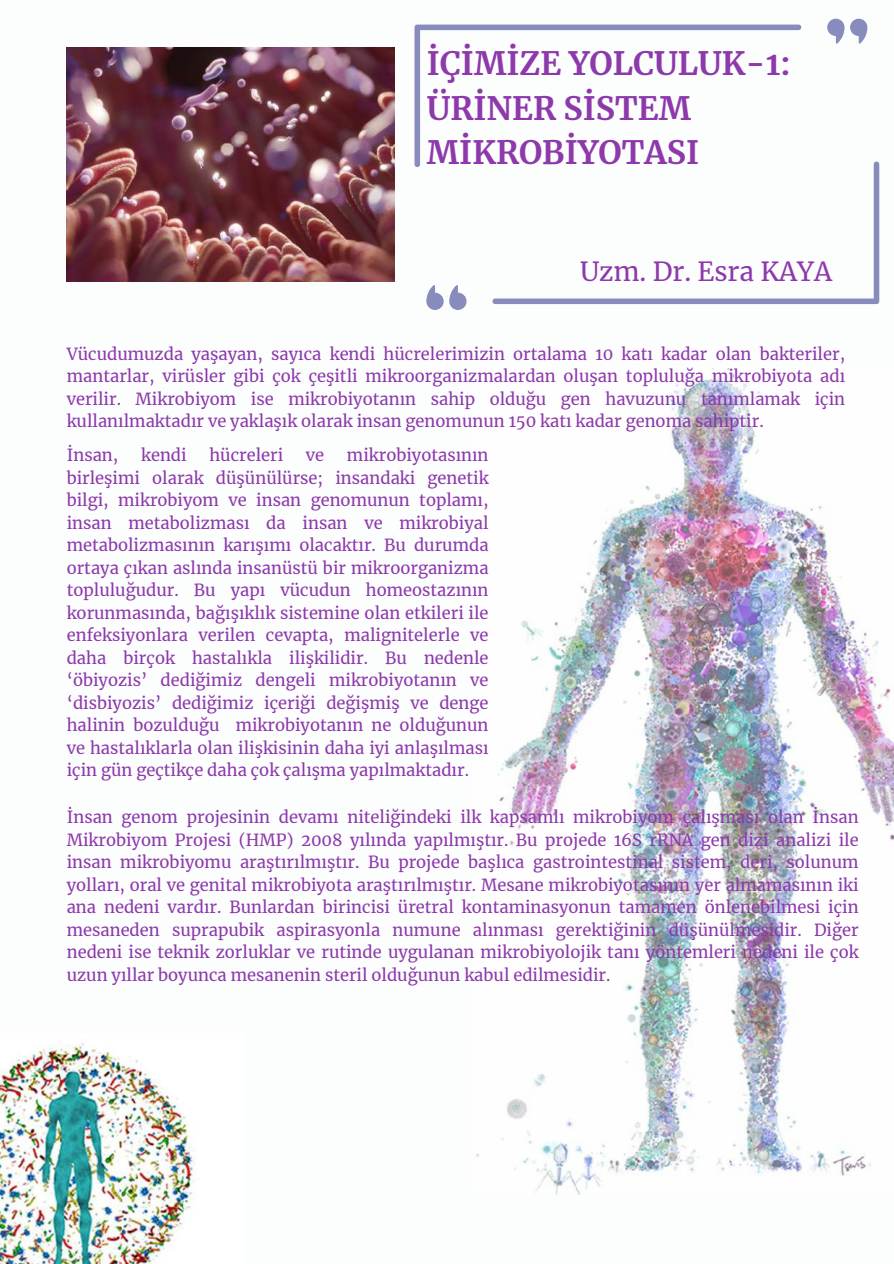
<style>
.page{position:relative;width:894px;height:1264px;background:#fff}
.page>*{position:absolute;margin:0;border:0;box-sizing:border-box;transform-origin:0 0}
.t1{font:700 31.8px/44.5px "Merriweather";color:#8d39ac}
.t2{font:26.1px "Merriweather";color:#8d39ac}
.t3{font:16.5px/22.5px "Merriweather";color:#8d39ac;text-align:justify}
</style>
<div class="page">
<img style="left:476px;top:368px;width:417px;height:826px">
<img style="left:0;top:1043px;width:196px;height:220px">
<img style="left:67px;top:47px;width:327px;height:234px">
<svg style="left:827px;top:19px;width:40px;height:25px"></svg>
<svg style="left:449px;top:285px;width:17px;height:25px"></svg>
<svg style="left:426px;top:285px;width:17px;height:25px"></svg>
<svg style="left:492px;top:161px;width:387px;height:143px"></svg>
<svg style="left:414px;top:25px;width:387px;height:142px"></svg>
<h1 class="t1" style="left:426px;top:42px;width:366px">İÇİMİZE YOLCULUK-1:<br>ÜRİNER SİSTEM<br>MİKROBİYOTASI</h1>
<h2 class="t2" style="left:580px;top:256px;width:253px">Uzm. Dr. Esra KAYA</h2>
<p class="t3" style="left:67px;top:342px;width:779px">Vücudumuzda yaşayan, sayıca kendi hücrelerimizin ortalama 10 katı kadar olan bakteriler, mantarlar, virüsler gibi çok çeşitli mikroorganizmalardan oluşan topluluğa mikrobiyota adı verilir. Mikrobiyom ise mikrobiyotanın sahip olduğu gen havuzunu tanımlamak için kullanılmaktadır ve yaklaşık olarak insan genomunun 150 katı kadar genoma sahiptir.</p>
<p class="t3" style="left:67px;top:444px;width:53px">İnsan,</p>
<p class="t3" style="left:141px;top:444px;width:46px">kendi</p>
<p class="t3" style="left:209px;top:444px;width:74px">hücreleri</p>
<p class="t3" style="left:306px;top:444px;width:20px">ve</p>
<p class="t3" style="left:67px;top:444px;width:423px;text-indent:280px">mikrobiyotasının birleşimi olarak düşünülürse; insandaki genetik bilgi, mikrobiyom ve insan genomunun toplamı, insan metabolizması da insan ve mikrobiyal metabolizmasının karışımı olacaktır. Bu durumda ortaya çıkan aslında insanüstü bir mikroorganizma topluluğudur. Bu yapı vücudun homeostazının korunmasında, bağışıklık sistemine olan etkileri ile enfeksiyonlara verilen cevapta, malignitelerle ve daha birçok hastalıkla ilişkilidir. Bu nedenle ‘öbiyozis’ dediğimiz dengeli mikrobiyotanın ve ‘disbiyozis’ dediğimiz içeriği değişmiş ve denge halinin bozulduğu mikrobiyotanın ne olduğunun ve hastalıklarla olan ilişkisinin daha iyi anlaşılması için gün geçtikçe daha çok çalışma yapılmaktadır.</p>
<p class="t3" style="left:67px;top:806px;width:793px">İnsan genom projesinin devamı niteliğindeki ilk kapsamlı mikrobiyom çalışması olan İnsan Mikrobiyom Projesi (HMP) 2008 yılında yapılmıştır. Bu projede 16S rRNA gen dizi analizi ile insan mikrobiyomu araştırılmıştır. Bu projede başlıca gastrointestinal sistem, deri, solunum yolları, oral ve genital mikrobiyota araştırılmıştır. Mesane mikrobiyotasının yer almamasının iki ana nedeni vardır. Bunlardan birincisi üretral kontaminasyonun tamamen önlenebilmesi için mesaneden suprapubik aspirasyonla numune alınması gerektiğinin düşünülmesidir. Diğer nedeni ise teknik zorluklar ve rutinde uygulanan mikrobiyolojik tanı yöntemleri nedeni ile çok uzun yıllar boyunca mesanenin steril olduğunun kabul edilmesidir.</p>
</div>
